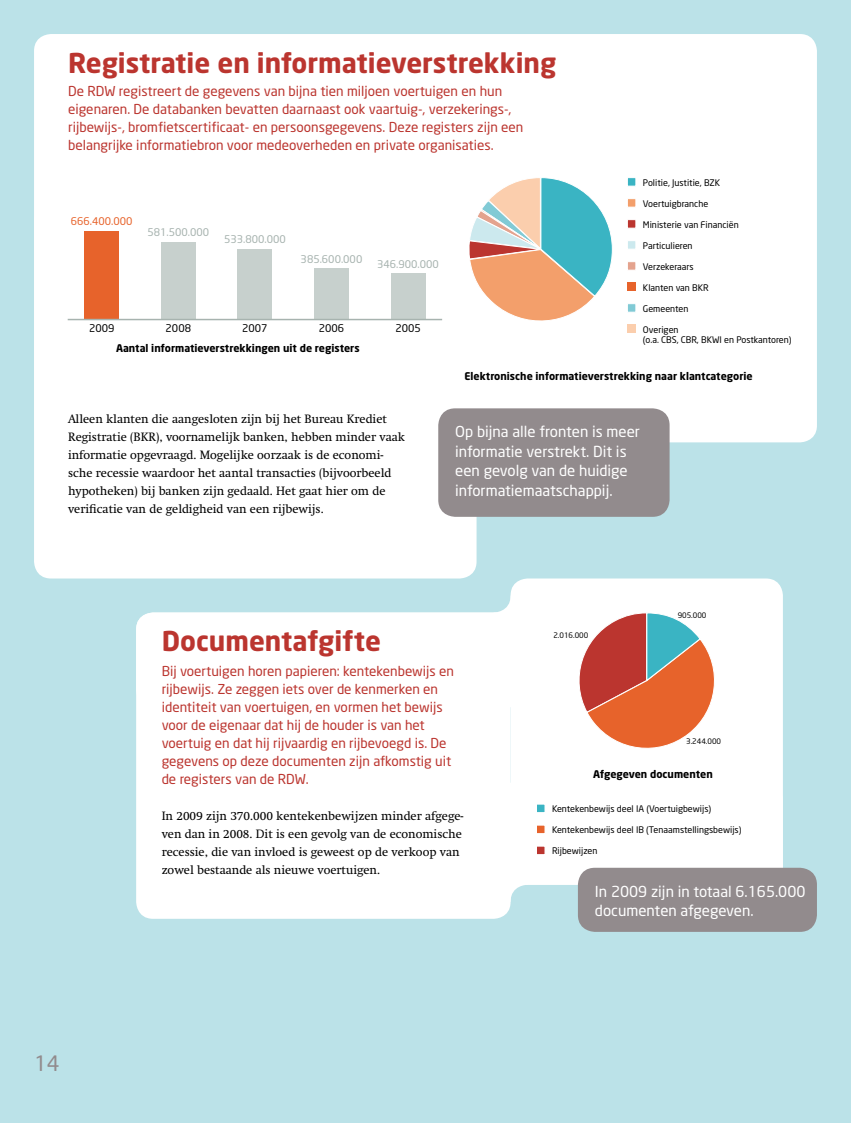
<style>
.page{position:relative;width:851px;height:1123px;background:#fff}
.page>*{position:absolute;margin:0;border:0;box-sizing:border-box;transform-origin:0 0}
.t1{font:700 27px "Neo Sans";color:#bb352f}
.t2{font:21px "Neo Sans";color:#928b8d}
.t3{font:15px/19.5px "Neo Sans";color:#fff}
.t4{font:13.5px/18px "Neo Sans";color:#bb352f}
.t5{font:12px/18px "Swift";color:#000}
.t6{font:700 10.5px "Neo Sans";color:#000}
.t7{font:10.5px "Neo Sans";color:#a7b3af}
.t8{font:10.5px "Neo Sans";color:#000}
.t9{font:10.5px "Neo Sans";color:#e7632b}
.t10{font:9px/10.5px "Neo Sans";color:#000}
.t11{font:7.5px "Neo Sans";color:#000}
</style>
<div class="page">
<div style="left:0;top:0;width:850px;height:1123px;background:#bbe2e8"></div>
<div style="left:34px;top:34px;width:782px;height:408px;background:#fff;border-radius:17px"></div>
<div style="left:34px;top:204px;width:442px;height:374px;background:#fff;border-radius:17px"></div>
<svg style="left:510px;top:884px;width:17px;height:17px"></svg>
<svg style="left:498px;top:601px;width:12px;height:11px"></svg>
<div style="left:136px;top:612px;width:374px;height:306px;background:#fff;border-radius:17px"></div>
<div style="left:136px;top:612px;width:402px;height:95px;background:#fff;border-radius:17px"></div>
<div style="left:510px;top:578px;width:272px;height:306px;background:#fff;border-radius:17px"></div>
<div style="left:442px;top:782px;width:340px;height:102px;background:#fff;border-radius:17px"></div>
<div style="left:438px;top:408px;width:231px;height:109px;background:#928b8d;border-radius:17px"></div>
<div style="left:578px;top:867px;width:238px;height:64px;background:#928b8d;border-radius:17px"></div>
<div style="left:85px;top:231px;width:34px;height:88px;background:#e7632b"></div>
<div style="left:161px;top:242px;width:34px;height:77px;background:#c7d0cd"></div>
<div style="left:238px;top:249px;width:34px;height:70px;background:#c7d0cd"></div>
<div style="left:314px;top:268px;width:34px;height:51px;background:#c7d0cd"></div>
<div style="left:391px;top:273px;width:34px;height:46px;background:#c7d0cd"></div>
<hr style="left:68px;top:319px;width:374px;height:1px;background:#a7b3af">
<div style="left:627px;top:177px;width:9px;height:9px;background:#3ab4c3;border:1px solid #fff"></div>
<div style="left:627px;top:198px;width:9px;height:9px;background:#f39f6b;border:1px solid #fff"></div>
<div style="left:627px;top:219px;width:9px;height:9px;background:#bb352f;border:1px solid #fff"></div>
<div style="left:627px;top:240px;width:9px;height:9px;background:#cce9ee;border:1px solid #fff"></div>
<div style="left:627px;top:261px;width:9px;height:9px;background:#e4a38e;border:1px solid #fff"></div>
<svg style="left:627px;top:283px;width:8px;height:8px"></svg>
<div style="left:627px;top:303px;width:9px;height:9px;background:#81cad5;border:1px solid #fff"></div>
<svg style="left:627px;top:325px;width:8px;height:8px"></svg>
<svg style="left:469px;top:177px;width:143px;height:144px"></svg>
<svg style="left:579px;top:613px;width:136px;height:136px"></svg>
<div style="left:536px;top:803px;width:9px;height:10px;background:#3ab4c3;border:1px solid #fff"></div>
<div style="left:536px;top:824px;width:9px;height:10px;background:#e7632b;border:1px solid #fff"></div>
<div style="left:536px;top:845px;width:9px;height:10px;background:#bb352f;border:1px solid #fff"></div>
<h1 class="t1" style="left:68px;top:46px;width:489px">Registratie en informatieverstrekking</h1>
<p class="t4" style="left:68px;top:81px;width:457px">De RDW registreert de gegevens van bijna tien miljoen voertuigen en hun eigenaren. De databanken bevatten daarnaast ook vaartuig-, verzekerings-, rijbewijs-, bromfietscertificaat- en persoonsgegevens. Deze registers zijn een belangrijke informatiebron voor medeoverheden en private organisaties.</p>
<p class="t9" style="left:71px;top:215px;width:63px">666.400.000</p>
<p class="t7" style="left:147px;top:226px;width:63px">581.500.000</p>
<p class="t7" style="left:224px;top:232px;width:63px">533.800.000</p>
<p class="t7" style="left:300px;top:252px;width:63px">385.600.000</p>
<p class="t7" style="left:377px;top:258px;width:63px">346.900.000</p>
<p class="t8" style="left:89px;top:322px;width:27px">2009</p>
<p class="t8" style="left:166px;top:322px;width:27px">2008</p>
<p class="t8" style="left:242px;top:322px;width:27px">2007</p>
<p class="t8" style="left:319px;top:322px;width:27px">2006</p>
<p class="t8" style="left:395px;top:322px;width:27px">2005</p>
<p class="t6" style="left:116px;top:342px;width:245px">Aantal informatieverstrekkingen uit de registers</p>
<p class="t10" style="left:642px;top:177px;width:79px">Politie, Justitie, BZK</p>
<p class="t10" style="left:642px;top:198px;width:67px">Voertuigbranche</p>
<p class="t10" style="left:642px;top:219px;width:97px">Ministerie van Financiën</p>
<p class="t10" style="left:642px;top:240px;width:51px">Particulieren</p>
<p class="t10" style="left:642px;top:261px;width:52px">Verzekeraars</p>
<p class="t10" style="left:642px;top:282px;width:67px">Klanten van BKR</p>
<p class="t10" style="left:642px;top:303px;width:47px">Gemeenten</p>
<p class="t10" style="left:642px;top:324px;width:150px">Overigen<br>(o.a. CBS, CBR, BKWI en Postkantoren)</p>
<p class="t5" style="left:68px;top:410px;width:338px">Alleen klanten die aangesloten zijn bij het Bureau Krediet Registratie (BKR), voornamelijk banken, hebben minder vaak informatie opgevraagd. Mogelijke oorzaak is de economi&shy;sche recessie waardoor het aantal transacties (bijvoorbeeld hypotheken) bij banken zijn gedaald. Het gaat hier om de verificatie van de geldigheid van een rijbewijs.</p>
<p class="t6" style="left:464px;top:370px;width:290px">Elektronische informatieverstrekking naar klantcategorie</p>
<p class="t3" style="left:455px;top:421px;width:186px">Op bijna alle fronten is meer informatie verstrekt. Dit is een gevolg van de huidige informatiemaatschappij.</p>
<p class="t11" style="left:677px;top:611px;width:30px">905.000</p>
<h1 class="t1" style="left:162px;top:624px;width:221px">Documentafgifte</h1>
<p class="t4" style="left:162px;top:661px;width:294px">Bij voertuigen horen papieren: kentekenbewijs en rijbewijs. Ze zeggen iets over de kenmerken en identiteit van voertuigen, en vormen het bewijs voor de eigenaar dat hij de houder is van het voertuig en dat hij rijvaardig en rijbevoegd is. De gegevens op deze documenten zijn afkomstig uit de registers van de RDW.</p>
<p class="t5" style="left:162px;top:806px;width:303px">In 2009 zijn 370.000 kentekenbewijzen minder afgege&shy;ven dan in 2008. Dit is een gevolg van de economische recessie, die van invloed is geweest op de verkoop van zowel bestaande als nieuwe voertuigen.</p>
<p class="t11" style="left:553px;top:630px;width:36px">2.016.000</p>
<p class="t11" style="left:686px;top:737px;width:36px">3.244.000</p>
<p class="t6" style="left:593px;top:767px;width:121px">Afgegeven documenten</p>
<p class="t10" style="left:552px;top:803px;width:161px">Kentekenbewijs deel IA (Voertuigbewijs)</p>
<p class="t10" style="left:552px;top:824px;width:191px">Kentekenbewijs deel IB (Tenaamstellingsbewijs)</p>
<p class="t10" style="left:552px;top:845px;width:47px">Rijbewijzen</p>
<p class="t3" style="left:595px;top:881px;width:212px">In 2009 zijn in totaal 6.165.000 documenten afgegeven.</p>
<h2 class="t2" style="left:34px;top:1050px;width:27px">14</h2>
</div>
